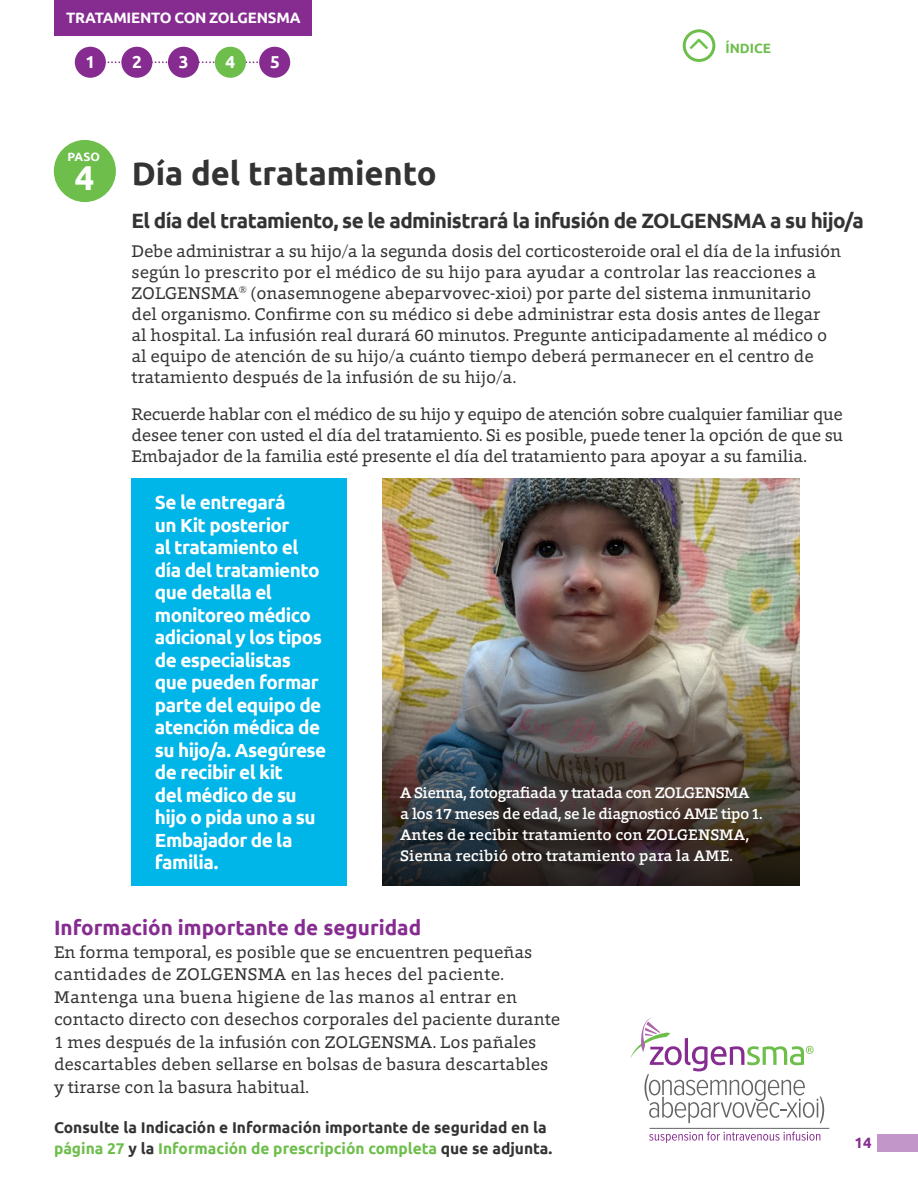
<style>
.page{position:relative;width:918px;height:1188px;background:#fff}
.page>*{position:absolute;margin:0;border:0;box-sizing:border-box;transform-origin:0 0}
.t1{font:700 32.85px "Ubuntu";color:#333}
.t2{font:700 20.7px "Ubuntu";letter-spacing:-.025em;color:#333}
.t3{font:700 20.7px "Ubuntu";color:#862c91}
.t4{font:700 18.9px/22.5px "Ubuntu";letter-spacing:-.03em;color:#fff}
.t5{font:17.25px/21px "Foro";color:#333}
.t6{font:700 17.25px "Ubuntu";color:#fff}
.t7{font:500 15.6px/21px "Foro";letter-spacing:-.03em;color:#fff}
.t8{font:700 15.6px/20.7px "Ubuntu";color:#333}
.t9{font:700 15px "Ubuntu";letter-spacing:-.02em;color:#fff}
.t10{font:700 15px "Ubuntu";color:#862d91}
.t11{font:700 13.5px "Ubuntu";color:#6dbe4b}
.t12{font:700 12.15px "Ubuntu";color:#fff}
.s1{font-size:34.5px;color:#fff}
.s2{color:#6dbe4b}
</style>
<div class="page">
<svg style="left:684px;top:31px;width:30px;height:29px"></svg>
<div style="left:683px;top:29px;width:32px;height:33px;border:3px solid #6dbe4b;border-radius:50%"></div>
<hr style="left:650px;top:1128px;width:179px;height:1px;background:#636466">
<svg style="left:649px;top:1132px;width:171px;height:11px"></svg>
<svg style="left:630px;top:1017px;width:194px;height:107px"></svg>
<div style="left:878px;top:1134px;width:40px;height:17px;background:#c296c8"></div>
<div style="left:54px;top:0;width:257px;height:35px;background:#862c91"></div>
<svg style="left:107px;top:61px;width:151px;height:2px"></svg>
<div style="left:75px;top:47px;width:31px;height:31px;background:#862c91;border-radius:50%"></div>
<div style="left:121px;top:47px;width:31px;height:31px;background:#862c91;border-radius:50%"></div>
<div style="left:168px;top:47px;width:31px;height:31px;background:#862c91;border-radius:50%"></div>
<div style="left:215px;top:47px;width:31px;height:31px;background:#6dbe4b;border-radius:50%"></div>
<div style="left:259px;top:47px;width:31px;height:31px;background:#862c91;border-radius:50%"></div>
<div style="left:54px;top:140px;width:62px;height:62px;background:#6dbe4b;border-radius:50%"></div>
<div style="left:132px;top:478px;width:215px;height:408px;background:#00b5e8"></div>
<img style="left:382px;top:478px;width:418px;height:179px">
<img style="left:382px;top:657px;width:418px;height:229px">
<svg style="left:690px;top:39px;width:18px;height:10px"></svg>
<p class="t9" style="left:66px;top:8px;width:236px">TRATAMIENTO CON ZOLGENSMA</p>
<p class="t6" style="left:86px;top:51px;width:11px">1</p>
<p class="t6" style="left:132px;top:51px;width:11px">2</p>
<p class="t6" style="left:179px;top:51px;width:11px">3</p>
<p class="t6" style="left:226px;top:51px;width:11px">4</p>
<p class="t6" style="left:270px;top:51px;width:11px">5</p>
<p class="t12" style="left:68px;top:149px;width:34px">PASO</p>
<h1 class="t1" style="left:75px;top:154px;width:364px"><span class="s1">4</span> Día del tratamiento</h1>
<p class="t11" style="left:725px;top:40px;width:47px">ÍNDICE</p>
<p class="t2" style="left:131px;top:208px;width:734px">El día del tratamiento, se le administrará la infusión de ZOLGENSMA a su hijo/a</p>
<p class="t5" style="left:131px;top:240px;width:711px">Debe administrar a su hijo/a la segunda dosis del corticosteroide oral el día de la infusión según lo prescrito por el médico de su hijo para ayudar a controlar las reacciones a ZOLGENSMA<sup>®</sup> (onasemnogene abeparvovec-xioi) por parte del sistema inmunitario<br>del organismo. Confirme con su médico si debe administrar esta dosis antes de llegar<br>al hospital. La infusión real durará 60 minutos. Pregunte anticipadamente al médico o al equipo de atención de su hijo/a cuánto tiempo deberá permanecer en el centro de tratamiento después de la infusión de su hijo/a.</p>
<p class="t5" style="left:132px;top:403px;width:713px;text-align:justify">Recuerde hablar con el médico de su hijo y equipo de atención sobre cualquier familiar que desee tener con usted el día del tratamiento. Si es posible, puede tener la opción de que su Embajador de la familia esté presente el día del tratamiento para apoyar a su familia.</p>
<p class="t4" style="left:155px;top:491px;width:173px">Se le entregará<br>un Kit posterior<br>al tratamiento el día del tratamiento que detalla el monitoreo médico adicional y los tipos de especialistas que pueden formar parte del equipo de atención médica de su hijo/a. Asegúrese de recibir el kit<br>del médico de su hijo o pida uno a su<br>Embajador de la familia.</p>
<p class="t7" style="left:400px;top:782px;width:364px">A Sienna, fotografiada y tratada con ZOLGENSMA a los 17 meses de edad, se le diagnosticó AME tipo 1.<br>Antes de recibir tratamiento con ZOLGENSMA, Sienna recibió otro tratamiento para la AME.</p>
<p class="t3" style="left:54px;top:915px;width:369px">Información importante de seguridad</p>
<p class="t5" style="left:54px;top:940px;width:508px;line-height:22.5px">En forma temporal, es posible que se encuentren pequeñas cantidades de ZOLGENSMA en las heces del paciente.<br>Mantenga una buena higiene de las manos al entrar en contacto directo con desechos corporales del paciente durante 1 mes después de la infusión con ZOLGENSMA. Los pañales descartables deben sellarse en bolsas de basura descartables y tirarse con la basura habitual.</p>
<p class="t8" style="left:54px;top:1117px;width:500px">Consulte la Indicación e Información importante de seguridad en la <span class="s2">página 27</span> y la <span class="s2">Información de prescripción completa</span> que se adjunta.</p>
<p class="t10" style="left:855px;top:1134px;width:19px">14</p>
</div>
